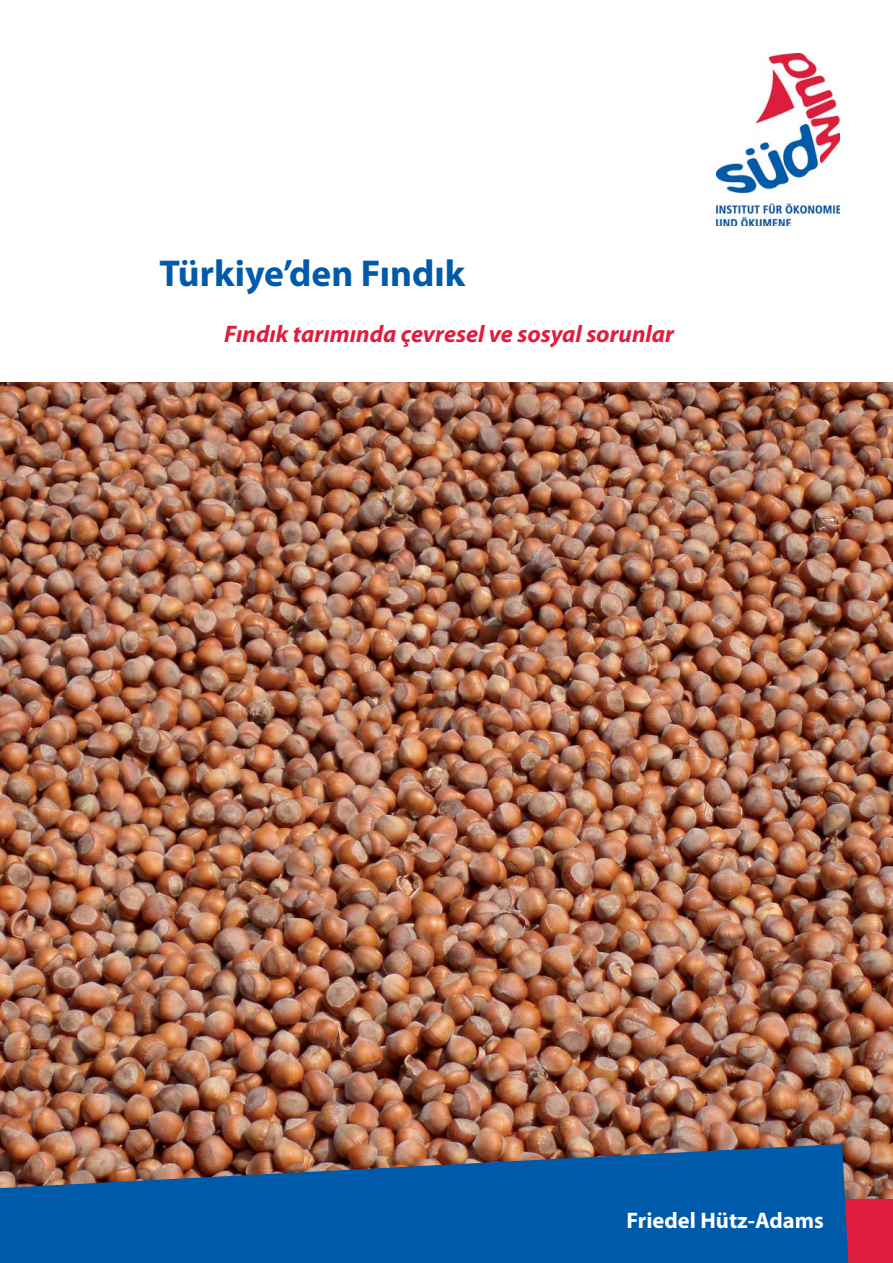
<style>
.page{position:relative;width:893px;height:1263px;background:#fff}
.page>*{position:absolute;margin:0;border:0;box-sizing:border-box;transform-origin:0 0}
.t1{font:700 37.5px "Myriad Pro";color:#005aaa}
.t2{font:italic 700 24px "Myriad Pro";color:#de1e3c}
.t3{font:700 22.5px "Myriad Pro";color:#fff}
</style>
<div class="page">
<img style="left:1px;top:383px;width:892px;height:816px">
<div style="left:716px;top:1199px;width:177px;height:64px;background:#de1e3c"></div>
<svg style="left:0;top:1144px;width:849px;height:119px;background:#1d5b98"></svg>
<img style="left:716px;top:53px;width:124px;height:173px">
<h1 class="t1" style="left:159px;top:260px;width:307px">Türkiye’den Fındık</h1>
<p class="t2" style="left:224px;top:325px;width:451px">Fındık tarımında çevresel ve sosyal sorunlar</p>
<p class="t3" style="left:626px;top:1212px;width:199px">Friedel Hütz-Adams</p>
</div>
